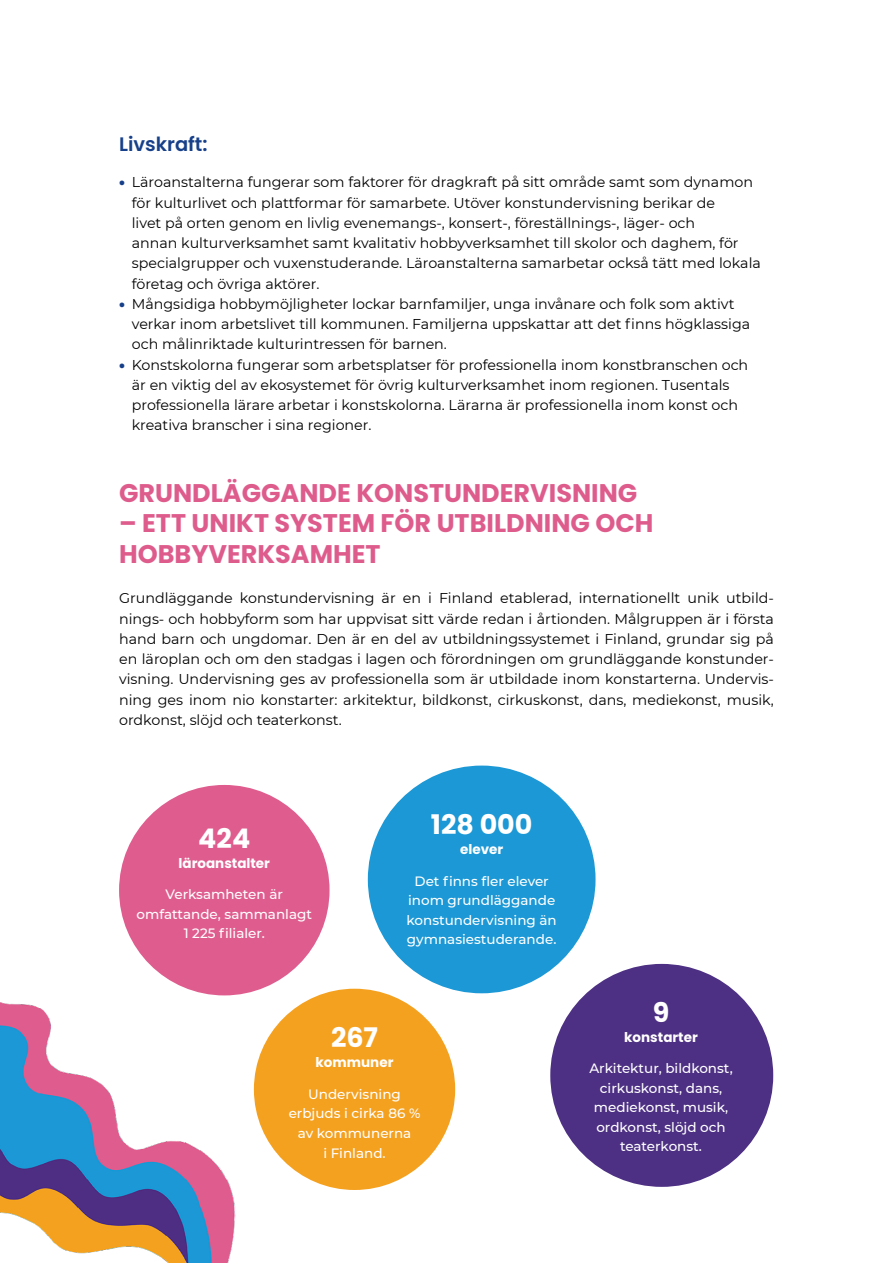
<style>
.page{position:relative;width:893px;height:1263px;background:#fff}
.page>*{position:absolute;margin:0;border:0;box-sizing:border-box;transform-origin:0 0}
.Leipis{font:700 27px "Poppins";color:#fff}
.Pääotsikko_H2{font:700 25.5px/30.6px "Poppins";color:#de5c8c}
.Alaotsikko_H3{font:600 19.5px "Poppins";color:#17408a}
.Bullet_lista{font:14.25px/20.2px "Montserrat";color:#000}
.Leipis-2{font:14.25px/20.2px "Montserrat";color:#000;text-align:justify}
.Leipis-3{font:500 13.5px/19.5px "Montserrat";color:#fff;text-align:center}
.Leipis-4{font:700 13.5px "Poppins";color:#fff}
.s1{font-weight:900;color:#163f89}
</style>
<div class="page">
<div style="left:550px;top:964px;width:223px;height:223px;background:#4d3083;border-radius:50%"></div>
<div style="left:368px;top:765px;width:228px;height:228px;background:#1b98d5;border-radius:50%"></div>
<div style="left:254px;top:989px;width:201px;height:201px;background:#f5a120;border-radius:50%"></div>
<div style="left:119px;top:785px;width:211px;height:210px;background:#df5d8e;border-radius:50%"></div>
<img style="left:0;top:980px;width:246px;height:283px">
<h3 class="Alaotsikko_H3" style="left:119px;top:133px;width:90px">Livskraft:</h3>
<p class="Bullet_lista" style="left:132px;top:172px;width:631px;text-indent:-13px"><span class="s1">•</span> Läroanstalterna fungerar som faktorer för dragkraft på sitt område samt som dynamon för kulturlivet och plattformar för samarbete. Utöver konstundervisning berikar de<br>livet på orten genom en livlig evenemangs-, konsert-, föreställnings-, läger- och<br>annan kulturverksamhet samt kvalitativ hobbyverksamhet till skolor och daghem, för specialgrupper och vuxenstuderande. Läroanstalterna samarbetar också tätt med lokala företag och övriga aktörer.</p>
<p class="Bullet_lista" style="left:132px;top:293px;width:620px;text-indent:-13px"><span class="s1">•</span> Mångsidiga hobbymöjligheter lockar barnfamiljer, unga invånare och folk som aktivt verkar inom arbetslivet till kommunen. Familjerna uppskattar att det finns högklassiga och målinriktade kulturintressen för barnen.</p>
<p class="Bullet_lista" style="left:132px;top:354px;width:618px;text-indent:-13px"><span class="s1">•</span> Konstskolorna fungerar som arbetsplatser för professionella inom konstbranschen och är en viktig del av ekosystemet för övrig kulturverksamhet inom regionen. Tusentals professionella lärare arbetar i konstskolorna. Lärarna är professionella inom konst och kreativa branscher i sina regioner.</p>
<h2 class="Pääotsikko_H2" style="left:119px;top:477px;width:520px">GRUNDLÄGGANDE KONSTUNDERVISNING</h2>
<h2 class="Pääotsikko_H2" style="left:119px;top:508px;width:536px">– ETT UNIKT SYSTEM FÖR UTBILDNING OCH<br>HOBBYVERKSAMHET</h2>
<p class="Leipis-2" style="left:119px;top:588px;width:656px">Grundläggande konstundervisning är en i Finland etablerad, internationellt unik utbild&shy;nings- och hobbyform som har uppvisat sitt värde redan i årtionden. Målgruppen är i första hand barn och ungdomar. Den är en del av utbildningssystemet i Finland, grundar sig på en läroplan och om den stadgas i lagen och förordningen om grundläggande konstunder&shy;visning. Undervisning ges av professionella som är utbildade inom konstarterna. Undervis&shy;ning ges inom nio konstarter: arkitektur, bildkonst, cirkuskonst, dans, mediekonst, musik, ordkonst, slöjd och teaterkonst.</p>
<p class="Leipis" style="left:198px;top:822px;width:53px">424</p>
<p class="Leipis-4" style="left:179px;top:855px;width:93px">läroanstalter</p>
<p class="Leipis-3" style="left:137px;top:884px;width:177px">Verksamheten är omfattande, sammanlagt<br>1 225 filialer.</p>
<p class="Leipis" style="left:431px;top:809px;width:103px">128 000</p>
<p class="Leipis-4" style="left:460px;top:841px;width:45px">elever</p>
<p class="Leipis-3" style="left:407px;top:870px;width:152px">Det finns fler elever inom grundläggande konstundervisning än gymnasiestuderande.</p>
<p class="Leipis" style="left:331px;top:1022px;width:49px">267</p>
<p class="Leipis-4" style="left:316px;top:1054px;width:79px">kommuner</p>
<p class="Leipis-3" style="left:289px;top:1083px;width:133px">Undervisning erbjuds i cirka 86 % av kommunerna</p>
<p class="Leipis-3" style="left:323px;top:1143px;width:64px">i Finland.</p>
<p class="Leipis" style="left:653px;top:996px;width:18px">9</p>
<p class="Leipis-4" style="left:624px;top:1029px;width:75px">konstarter</p>
<p class="Leipis-3" style="left:589px;top:1058px;width:145px">Arkitektur, bildkonst, cirkuskonst, dans, mediekonst, musik, ordkonst, slöjd och teaterkonst.</p>
</div>
